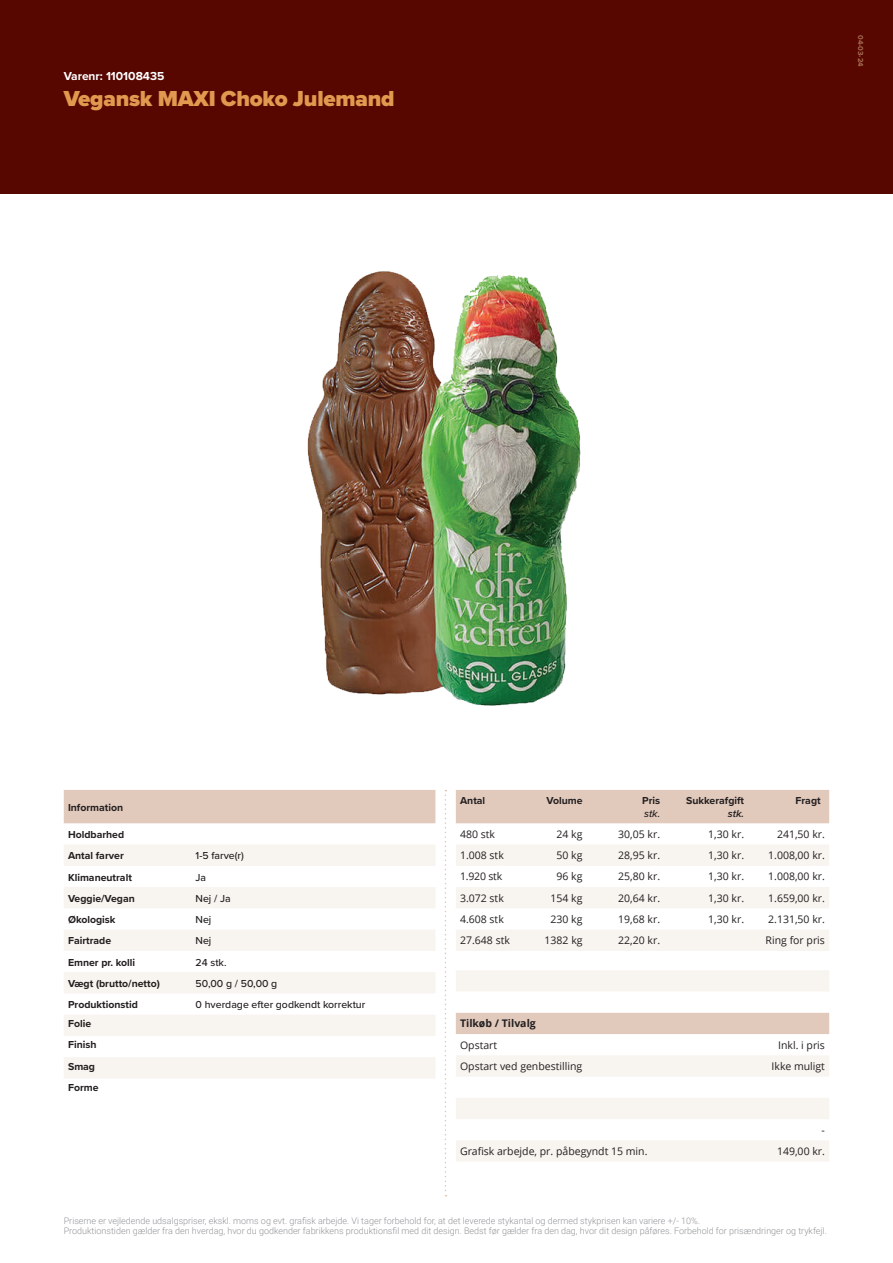
<style>
.page{position:relative;width:893px;height:1263px;background:#fff}
.page>*{position:absolute;margin:0;border:0;box-sizing:border-box;transform-origin:0 0}
.t1{font:900 22.5px "Proxima Nova";letter-spacing:-.01em;color:#e1984f}
.t2{font:700 12px "Proxima Nova";color:#fff}
.t3{font:10.5px "Open Sans";color:#231f20}
.t4{font:700 10.5px/21.3px "Proxima Nova";color:#231f20}
.t5{font:500 10.5px "Proxima Nova";color:#231f20}
.t6{font:700 10.5px "Open Sans";color:#231f20}
.t7{font:italic 500 10.5px "Proxima Nova";color:#231f20}
.t8{font:italic 600 10.5px "Proxima Nova";color:#231f20}
.t9{font:300 9px/10.8px "Roboto";color:#939598}
.t10{font:700 7.5px "Proxima Nova";color:#a66d53}
</style>
<div class="page">
<div style="left:0;top:0;width:893px;height:193px;background:#570700"></div>
<div style="left:64px;top:790px;width:371px;height:33px;background:#e1c9bc"></div>
<svg style="left:64px;top:845px;width:371px;height:233px;fill:#f8f4f0"></svg>
<div style="left:456px;top:790px;width:373px;height:34px;background:#e1c9bc"></div>
<svg style="left:456px;top:845px;width:373px;height:316px;fill:#f8f4f0"></svg>
<img style="left:307px;top:271px;width:274px;height:435px">
<svg style="left:445px;top:790px;width:1px;height:406px"></svg>
<p class="t2" style="left:64px;top:67px;width:102px">Varenr: 110108435</p>
<h1 class="t1" style="left:64px;top:81px;width:332px">Vegansk MAXI Choko Julemand</h1>
<p class="t10" style="left:866px;top:35px;width:33px;rotate:90deg">04-03-24</p>
<p class="t4" style="left:68px;top:796px;width:57px">Information</p>
<p class="t4" style="left:68px;top:824px;width:58px">Holdbarhed<br>Antal farver</p>
<p class="t5" style="left:196px;top:848px;width:50px">1-5 farve(r)</p>
<p class="t4" style="left:68px;top:866px;width:65px">Klimaneutralt</p>
<p class="t5" style="left:196px;top:869px;width:12px">Ja</p>
<p class="t4" style="left:68px;top:887px;width:68px">Veggie/Vegan</p>
<p class="t5" style="left:196px;top:890px;width:37px">Nej / Ja</p>
<p class="t4" style="left:68px;top:909px;width:49px">Økologisk</p>
<p class="t5" style="left:196px;top:912px;width:17px">Nej</p>
<p class="t4" style="left:68px;top:930px;width:45px">Fairtrade</p>
<p class="t5" style="left:196px;top:933px;width:17px">Nej</p>
<p class="t4" style="left:68px;top:951px;width:69px">Emner pr. kolli</p>
<p class="t5" style="left:196px;top:954px;width:32px">24 stk.</p>
<p class="t4" style="left:68px;top:972px;width:93px">Vægt (brutto/netto)</p>
<p class="t5" style="left:196px;top:975px;width:83px">50,00 g / 50,00 g</p>
<p class="t4" style="left:68px;top:994px;width:71px">Produktionstid</p>
<p class="t5" style="left:196px;top:997px;width:171px">0 hverdage efter godkendt korrektur</p>
<p class="t4" style="left:68px;top:1013px;width:32px">Folie<br>Finish<br>Smag<br>Forme</p>
<p class="t4" style="left:460px;top:790px;width:27px">Antal</p>
<p class="t4" style="left:546px;top:790px;width:38px">Volume</p>
<p class="t4" style="left:642px;top:790px;width:19px">Pris</p>
<p class="t7" style="left:644px;top:806px;width:18px">stk.</p>
<p class="t4" style="left:686px;top:790px;width:59px">Sukkerafgift</p>
<p class="t8" style="left:728px;top:806px;width:18px">stk.</p>
<p class="t4" style="left:795px;top:790px;width:27px">Fragt</p>
<p class="t3" style="left:460px;top:827px;width:36px">480 stk</p>
<p class="t3" style="left:557px;top:827px;width:28px">24 kg</p>
<p class="t3" style="left:618px;top:827px;width:43px">30,05 kr.</p>
<p class="t3" style="left:708px;top:827px;width:37px">1,30 kr.</p>
<p class="t3" style="left:777px;top:827px;width:49px">241,50 kr.</p>
<p class="t3" style="left:460px;top:848px;width:45px">1.008 stk</p>
<p class="t3" style="left:557px;top:848px;width:28px">50 kg</p>
<p class="t3" style="left:618px;top:848px;width:43px">28,95 kr.</p>
<p class="t3" style="left:708px;top:848px;width:37px">1,30 kr.</p>
<p class="t3" style="left:768px;top:848px;width:58px">1.008,00 kr.</p>
<p class="t3" style="left:460px;top:869px;width:44px">1.920 stk</p>
<p class="t3" style="left:557px;top:869px;width:28px">96 kg</p>
<p class="t3" style="left:618px;top:869px;width:43px">25,80 kr.</p>
<p class="t3" style="left:708px;top:869px;width:37px">1,30 kr.</p>
<p class="t3" style="left:768px;top:869px;width:58px">1.008,00 kr.</p>
<p class="t3" style="left:460px;top:891px;width:45px">3.072 stk</p>
<p class="t3" style="left:551px;top:891px;width:34px">154 kg</p>
<p class="t3" style="left:618px;top:891px;width:43px">20,64 kr.</p>
<p class="t3" style="left:708px;top:891px;width:37px">1,30 kr.</p>
<p class="t3" style="left:768px;top:891px;width:58px">1.659,00 kr.</p>
<p class="t3" style="left:460px;top:912px;width:45px">4.608 stk</p>
<p class="t3" style="left:551px;top:912px;width:34px">230 kg</p>
<p class="t3" style="left:618px;top:912px;width:43px">19,68 kr.</p>
<p class="t3" style="left:708px;top:912px;width:37px">1,30 kr.</p>
<p class="t3" style="left:768px;top:912px;width:58px">2.131,50 kr.</p>
<p class="t3" style="left:460px;top:933px;width:51px">27.648 stk</p>
<p class="t3" style="left:545px;top:933px;width:40px">1382 kg</p>
<p class="t3" style="left:618px;top:933px;width:43px">22,20 kr.</p>
<p class="t3" style="left:766px;top:933px;width:61px">Ring for pris</p>
<p class="t6" style="left:460px;top:1016px;width:77px">Tilkøb / Tilvalg</p>
<p class="t3" style="left:460px;top:1038px;width:39px">Opstart</p>
<p class="t3" style="left:778px;top:1038px;width:48px">Inkl. i pris</p>
<p class="t3" style="left:460px;top:1059px;width:124px">Opstart ved genbestilling</p>
<p class="t3" style="left:772px;top:1059px;width:55px">Ikke muligt</p>
<p class="t3" style="left:822px;top:1123px;width:5px">-</p>
<p class="t3" style="left:460px;top:1144px;width:189px">Grafisk arbejde, pr. påbegyndt 15 min.</p>
<p class="t3" style="left:777px;top:1144px;width:49px">149,00 kr.</p>
<p class="t9" style="left:64px;top:1214px;width:764px">Priserne er vejledende udsalgspriser, ekskl. moms og evt. grafisk arbejde. Vi tager forbehold for, at det leverede stykantal og dermed stykprisen kan variere +/- 10%.<br>Produktionstiden gælder fra den hverdag, hvor du godkender fabrikkens produktionsfil med dit design. Bedst før gælder fra den dag, hvor dit design påføres. Forbehold for prisændringer og trykfejl.</p>
</div>
